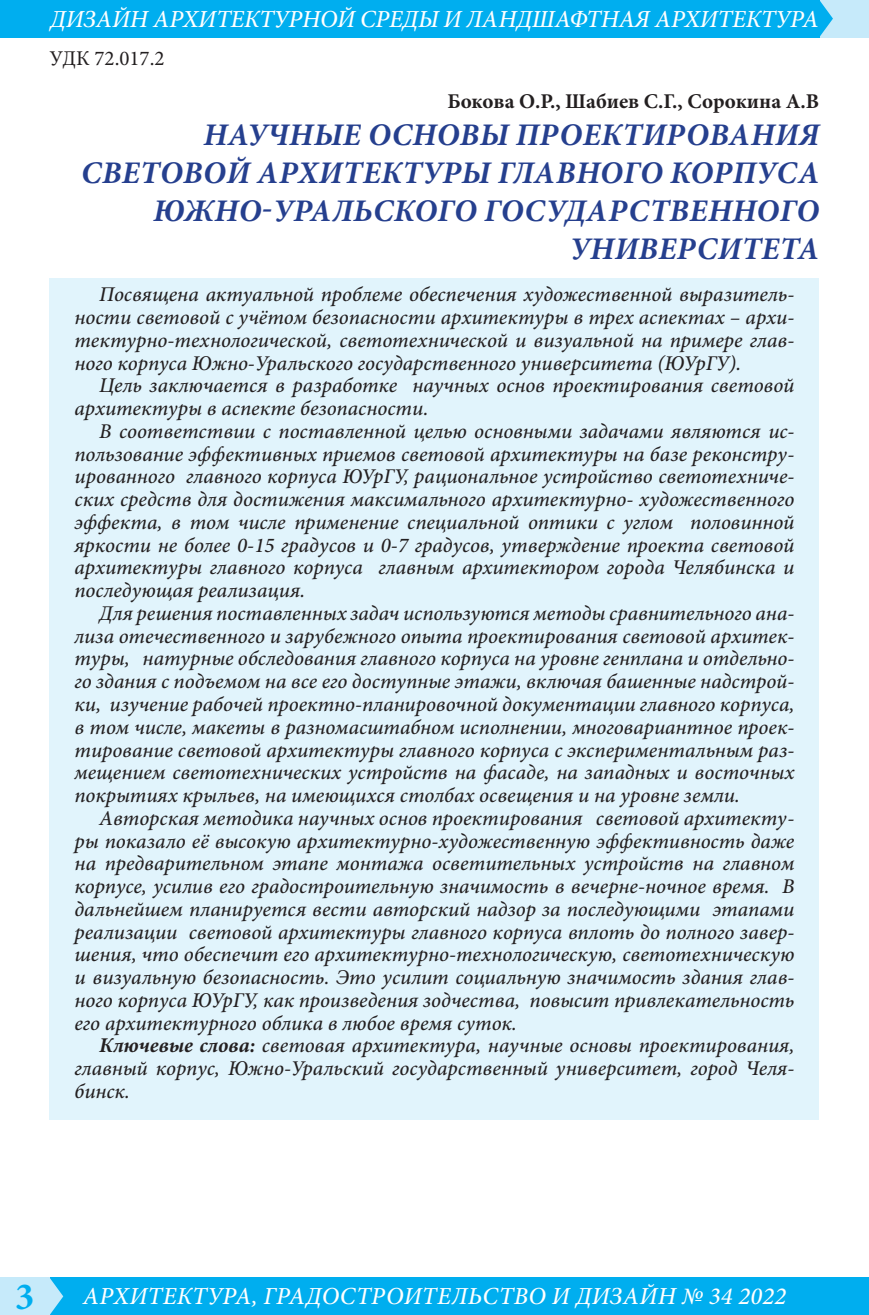
<style>
.page{position:relative;width:869px;height:1315px;background:#fff}
.page>*{position:absolute;margin:0;border:0;box-sizing:border-box;transform-origin:0 0}
.Номер_страницы{font:700 38.5px "Minion Pro";color:#00aeef}
.Заголовок{font:italic 700 31.5px/37.8px "Minion Pro";letter-spacing:.01em;color:#253f8e;text-align:right}
.t1{font:italic 500 24.5px "Minion Pro";letter-spacing:-.005em;color:#fff}
.Аннотация{font:italic 500 21px/22.8px "Minion Pro";color:#231f20;text-align:justify}
.Автор{font:700 21px "Minion Pro";color:#231f20}
.УДК-ББК{font:21px "Minion Pro";color:#231f20}
.s1{font-weight:700}
</style>
<div class="page">
<div style="left:46px;top:1277px;width:822px;height:38px;background:#00aeef"></div>
<div style="left:819px;top:0;width:49px;height:37px;background:#c6eafa"></div>
<div style="left:0;top:1277px;width:50px;height:38px;background:#c6eafa"></div>
<div style="left:0;top:0;width:819px;height:37px;background:#00aeef"></div>
<svg style="left:50px;top:1278px;width:13px;height:37px"></svg>
<svg style="left:819px;top:0;width:13px;height:37px"></svg>
<div style="left:50px;top:279px;width:768px;height:840px;background:#e1f4fc"></div>
<p class="t1" style="left:50px;top:2px;width:769px">ДИЗАЙН АРХИТЕКТУРНОЙ СРЕДЫ И ЛАНДШАФТНАЯ АРХИТЕКТУРА</p>
<p class="УДК-ББК" style="left:50px;top:44px;width:116px">УДК 72.017.2</p>
<p class="Автор" style="left:447px;top:86px;width:373px">Бокова О.Р., Шабиев С.Г., Сорокина А.В</p>
<p class="Заголовок" style="left:81px;top:116px;width:739px">НАУЧНЫЕ ОСНОВЫ ПРОЕКТИРОВАНИЯ<br>СВЕТОВОЙ АРХИТЕКТУРЫ ГЛАВНОГО КОРПУСА<br>ЮЖНО-УРАЛЬСКОГО ГОСУДАРСТВЕННОГО<br>УНИВЕРСИТЕТА</p>
<p class="Аннотация" style="left:74px;top:283px;width:721px;text-indent:25px">Посвящена актуальной проблеме обеспечения художественной выразитель&shy;ности световой с учётом безопасности архитектуры в трех аспектах – архи&shy;тектурно-технологической, светотехнической и визуальной на примере глав&shy;ного корпуса Южно-Уральского государственного университета (ЮУрГУ).</p>
<p class="Аннотация" style="left:74px;top:374px;width:721px;text-indent:25px">Цель заключается в разработке научных основ проектирования световой архитектуры в аспекте безопасности.</p>
<p class="Аннотация" style="left:74px;top:420px;width:721px;text-indent:25px">В соответствии с поставленной целью основными задачами являются ис&shy;пользование эффективных приемов световой архитектуры на базе реконстру&shy;ированного главного корпуса ЮУрГУ, рациональное устройство светотехниче&shy;ских средств для достижения максимального архитектурно- художественного эффекта, в том числе применение специальной оптики с углом половинной яркости не более 0-15 градусов и 0-7 градусов, утверждение проекта световой архитектуры главного корпуса главным архитектором города Челябинска и последующая реализация.</p>
<p class="Аннотация" style="left:74px;top:602px;width:721px;text-indent:25px">Для решения поставленных задач используются методы сравнительного ана&shy;лиза отечественного и зарубежного опыта проектирования световой архитек&shy;туры, натурные обследования главного корпуса на уровне генплана и отдельно&shy;го здания с подъемом на все его доступные этажи, включая башенные надстрой&shy;ки, изучение рабочей проектно-планировочной документации главного корпуса, в том числе, макеты в разномасштабном исполнении, многовариантное проек&shy;тирование световой архитектуры главного корпуса с экспериментальным раз&shy;мещением светотехнических устройств на фасаде, на западных и восточных покрытиях крыльев, на имеющихся столбах освещения и на уровне земли.</p>
<p class="Аннотация" style="left:74px;top:806px;width:721px;text-indent:25px">Авторская методика научных основ проектирования световой архитекту&shy;ры показало её высокую архитектурно-художественную эффективность даже на предварительном этапе монтажа осветительных устройств на главном корпусе, усилив его градостроительную значимость в вечерне-ночное время. В дальнейшем планируется вести авторский надзор за последующими этапами реализации световой архитектуры главного корпуса вплоть до полного завер&shy;шения, что обеспечит его архитектурно-технологическую, светотехническую и визуальную безопасность. Это усилит социальную значимость здания глав&shy;ного корпуса ЮУрГУ, как произведения зодчества, повысит привлекательность его архитектурного облика в любое время суток.</p>
<p class="Аннотация" style="left:74px;top:1034px;width:721px;text-indent:25px"><span class="s1">Ключевые слова:</span> световая архитектура, научные основы проектирования, главный корпус, Южно-Уральский государственный университет, город Челя&shy;бинск.</p>
<p class="Номер_страницы" style="left:15px;top:1269px;width:21px">3</p>
<p class="t1" style="left:83px;top:1279px;width:704px">АРХИТЕКТУРА, ГРАДОСТРОИТЕЛЬСТВО И ДИЗАЙН № 34 2022</p>
</div>
